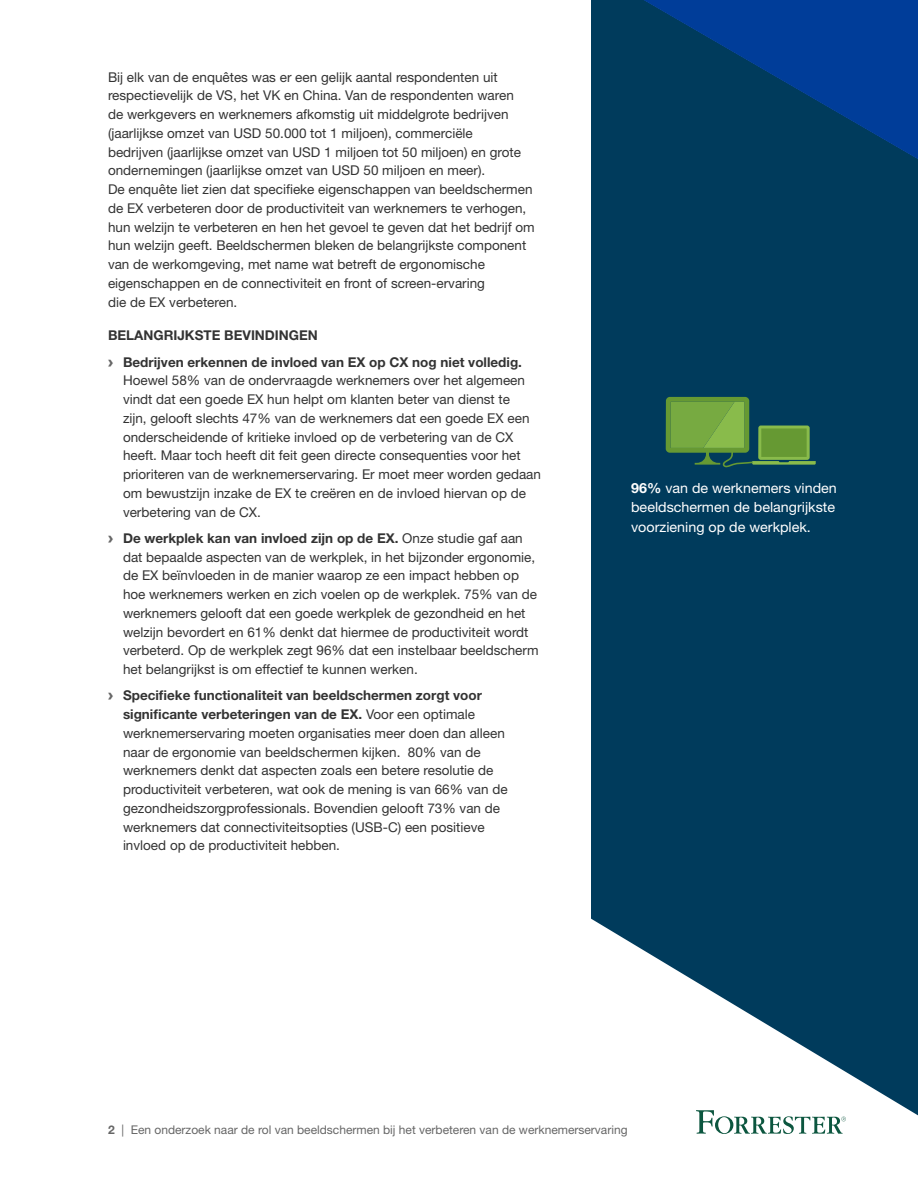
<style>
.page{position:relative;width:918px;height:1188px;background:#fff}
.page>*{position:absolute;margin:0;border:0;box-sizing:border-box;transform-origin:0 0}
.t1{font:13.95px/19.5px "Helvetica Neue LT Std";color:#fff}
.t2{font:13.5px/18.8px "Helvetica Neue LT Std";color:#333}
.Heading_3{font:700 13.5px "Helvetica Neue LT Std";color:#333}
.t3{font:12px "Helvetica Neue LT Std";color:#666}
.s1{font-family:"Arial";font-weight:900;font-size:15px;color:#666}
.s2{font-weight:700}
</style>
<div class="page">
<svg style="left:591px;top:0;width:327px;height:1115px;background:#194e6c"></svg>
<svg style="left:644px;top:0;width:274px;height:159px;background:#003c7a"></svg>
<svg style="left:696px;top:1110px;width:150px;height:24px"></svg>
<svg style="left:666px;top:397px;width:150px;height:71px;background:#4a7f49"></svg>
<p class="t2" style="left:108px;top:67px;width:428px">Bij elk van de enquêtes was er een gelijk aantal respondenten uit respectievelijk de VS, het VK en China. Van de respondenten waren<br>de werkgevers en werknemers afkomstig uit middelgrote bedrijven (jaarlijkse omzet van USD 50.000 tot 1 miljoen), commerciële<br>bedrijven (jaarlijkse omzet van USD 1 miljoen tot 50 miljoen) en grote ondernemingen (jaarlijkse omzet van USD 50 miljoen en meer).<br>De enquête liet zien dat specifieke eigenschappen van beeldschermen de EX verbeteren door de productiviteit van werknemers te verhogen, hun welzijn te verbeteren en hen het gevoel te geven dat het bedrijf om hun welzijn geeft. Beeldschermen bleken de belangrijkste component van de werkomgeving, met name wat betreft de ergonomische eigenschappen en de connectiviteit en front of screen-ervaring<br>die de EX verbeteren.</p>
<p class="Heading_3" style="left:108px;top:327px;width:211px">BELANGRIJKSTE BEVINDINGEN</p>
<p class="t2" style="left:123px;top:352px;width:420px;text-indent:-15px"><span class="s1">›</span> <span class="s2">Bedrijven erkennen de invloed van EX op CX nog niet volledig.<br></span>Hoewel 58% van de ondervraagde werknemers over het algemeen vindt dat een goede EX hun helpt om klanten beter van dienst te<br>zijn, gelooft slechts 47% van de werknemers dat een goede EX een onderscheidende of kritieke invloed op de verbetering van de CX heeft. Maar toch heeft dit feit geen directe consequenties voor het prioriteren van de werknemerservaring. Er moet meer worden gedaan om bewustzijn inzake de EX te creëren en de invloed hiervan op de verbetering van de CX.</p>
<p class="t2" style="left:123px;top:529px;width:417px;text-indent:-15px"><span class="s1">›</span> <span class="s2">De werkplek kan van invloed zijn op de EX.</span> Onze studie gaf aan dat bepaalde aspecten van de werkplek, in het bijzonder ergonomie, de EX beïnvloeden in de manier waarop ze een impact hebben op hoe werknemers werken en zich voelen op de werkplek. 75% van de werknemers gelooft dat een goede werkplek de gezondheid en het welzijn bevordert en 61% denkt dat hiermee de productiviteit wordt verbeterd. Op de werkplek zegt 96% dat een instelbaar beeldscherm het belangrijkst is om effectief te kunnen werken.</p>
<p class="t2" style="left:123px;top:686px;width:386px;text-indent:-15px"><span class="s1">›</span> <span class="s2">Specifieke functionaliteit van beeldschermen zorgt voor significante verbeteringen van de EX.</span> Voor een optimale werknemerservaring moeten organisaties meer doen dan alleen naar de ergonomie van beeldschermen kijken. 80% van de werknemers denkt dat aspecten zoals een betere resolutie de productiviteit verbeteren, wat ook de mening is van 66% van de gezondheidszorgprofessionals. Bovendien gelooft 73% van de werknemers dat connectiviteitsopties (USB-C) een positieve invloed op de productiviteit hebben.</p>
<p class="t1" style="left:631px;top:478px;width:207px"><span class="s2">96%</span> van de werknemers vinden beeldschermen de belangrijkste voorziening op de werkplek.</p>
<p class="t3" style="left:108px;top:1123px;width:521px"><span class="s2">2</span> | Een onderzoek naar de rol van beeldschermen bij het verbeteren van de werknemerservaring</p>
</div>
